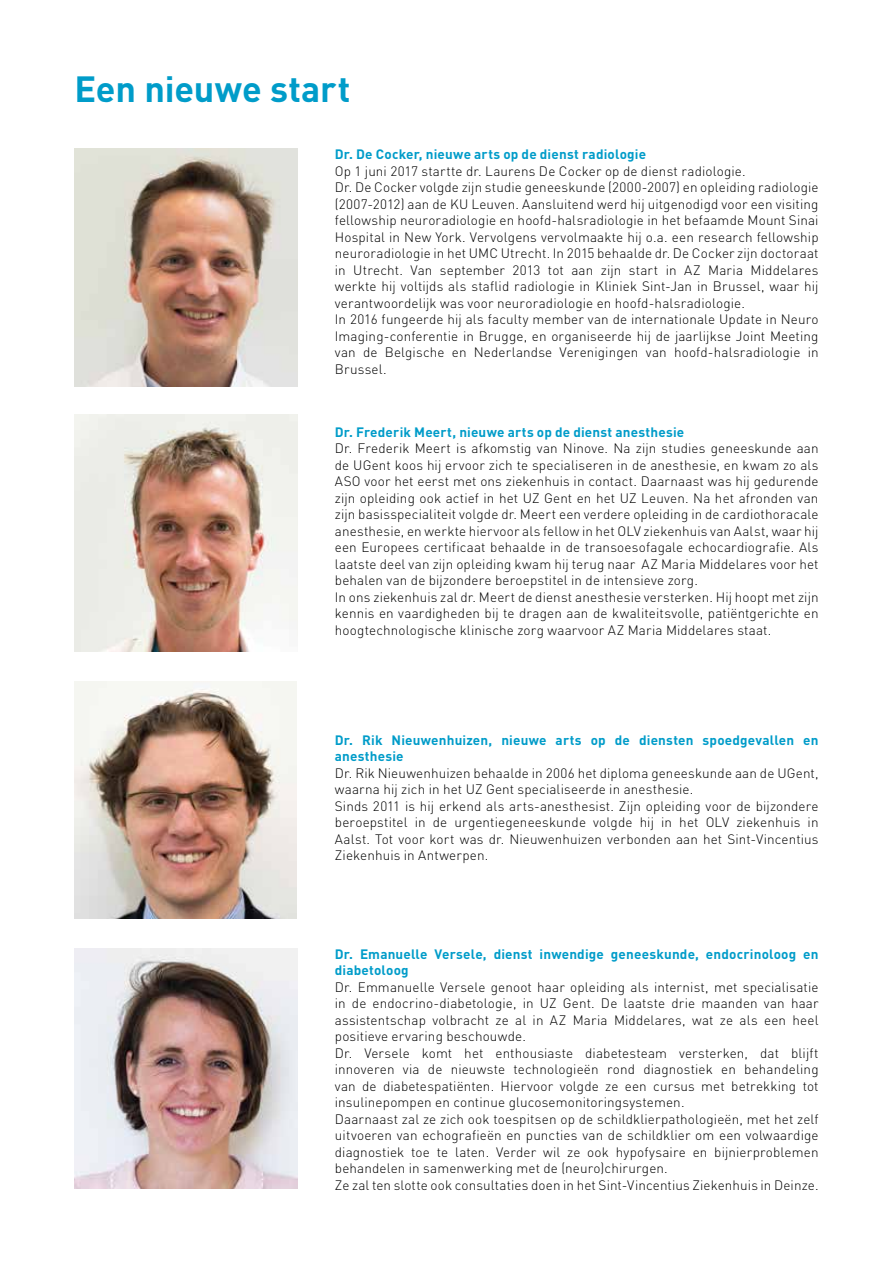
<style>
.page{position:relative;width:893px;height:1263px;background:#fff}
.page>*{position:absolute;margin:0;border:0;box-sizing:border-box;transform-origin:0 0}
.t1{font:700 36px "DINOT";letter-spacing:-.005em;color:#009cc9}
.t2{font:300 13.5px/16.5px "DINOT";letter-spacing:.01em;color:#000}
.t3{font:700 13.5px/16.5px "DINOT";letter-spacing:.01em;color:#009cc9}
</style>
<div class="page">
<img style="left:74px;top:149px;width:224px;height:237px">
<img style="left:74px;top:415px;width:224px;height:237px">
<img style="left:74px;top:681px;width:223px;height:238px">
<img style="left:74px;top:948px;width:224px;height:240px">
<h1 class="t1" style="left:74px;top:65px;width:277px">Een nieuwe start</h1>
<p class="t3" style="left:335px;top:146px;width:313px">Dr. De Cocker, nieuwe arts op de dienst radiologie</p>
<p class="t2" style="left:335px;top:162px;width:485px">Op 1 juni 2017 startte dr. Laurens De Cocker op de dienst radiologie.<br>Dr. De Cocker volgde zijn studie geneeskunde (2000-2007) en opleiding radiologie (2007-2012) aan de KU Leuven. Aansluitend werd hij uitgenodigd voor een visiting fellowship neuroradiologie en hoofd-halsradiologie in het befaamde Mount Sinai Hospital in New York. Vervolgens vervolmaakte hij o.a. een research fellowship neuroradiologie in het UMC Utrecht. In 2015 behaalde dr. De Cocker zijn doctoraat in Utrecht. Van september 2013 tot aan zijn start in AZ Maria Middelares werkte hij voltijds als staflid radiologie in Kliniek Sint-Jan in Brussel, waar hij verantwoordelijk was voor neuroradiologie en hoofd-halsradiologie.<br>In 2016 fungeerde hij als faculty member van de internationale Update in Neuro Imaging-conferentie in Brugge, en organiseerde hij de jaarlijkse Joint Meeting van de Belgische en Nederlandse Verenigingen van hoofd-halsradiologie in Brussel.</p>
<p class="t3" style="left:335px;top:423px;width:351px">Dr. Frederik Meert, nieuwe arts op de dienst anesthesie</p>
<p class="t2" style="left:335px;top:440px;width:485px">Dr. Frederik Meert is afkomstig van Ninove. Na zijn studies geneeskunde aan de UGent koos hij ervoor zich te specialiseren in de anesthesie, en kwam zo als ASO voor het eerst met ons ziekenhuis in contact. Daarnaast was hij gedurende zijn opleiding ook actief in het UZ Gent en het UZ Leuven. Na het afronden van zijn basisspecialiteit volgde dr. Meert een verdere opleiding in de cardiothoracale anesthesie, en werkte hiervoor als fellow in het OLV ziekenhuis van Aalst, waar hij een Europees certificaat behaalde in de transoesofagale echocardiografie. Als laatste deel van zijn opleiding kwam hij terug naar AZ Maria Middelares voor het behalen van de bijzondere beroepstitel in de intensieve zorg.<br>In ons ziekenhuis zal dr. Meert de dienst anesthesie versterken. Hij hoopt met zijn kennis en vaardigheden bij te dragen aan de kwaliteitsvolle, patiëntgerichte en hoogtechnologische klinische zorg waarvoor AZ Maria Middelares staat.</p>
<p class="t3" style="left:335px;top:731px;width:485px">Dr. Rik Nieuwenhuizen, nieuwe arts op de diensten spoedgevallen en anesthesie</p>
<p class="t2" style="left:335px;top:764px;width:485px">Dr. Rik Nieuwenhuizen behaalde in 2006 het diploma geneeskunde aan de UGent, waarna hij zich in het UZ Gent specialiseerde in anesthesie.<br>Sinds 2011 is hij erkend als arts-anesthesist. Zijn opleiding voor de bijzondere beroepstitel in de urgentiegeneeskunde volgde hij in het OLV ziekenhuis in Aalst. Tot voor kort was dr. Nieuwenhuizen verbonden aan het Sint-Vincentius Ziekenhuis in Antwerpen.</p>
<p class="t3" style="left:335px;top:945px;width:485px">Dr. Emanuelle Versele, dienst inwendige geneeskunde, endocrinoloog en diabetoloog</p>
<p class="t2" style="left:335px;top:978px;width:485px">Dr. Emmanuelle Versele genoot haar opleiding als internist, met specialisatie in de endocrino-diabetologie, in UZ Gent. De laatste drie maanden van haar assistentschap volbracht ze al in AZ Maria Middelares, wat ze als een heel positieve ervaring beschouwde.<br>Dr. Versele komt het enthousiaste diabetesteam versterken, dat blijft innoveren via de nieuwste technologieën rond diagnostiek en behandeling van de diabetespatiënten. Hiervoor volgde ze een cursus met betrekking tot insulinepompen en continue glucosemonitoringsystemen.<br>Daarnaast zal ze zich ook toespitsen op de schildklierpathologieën, met het zelf uitvoeren van echografieën en puncties van de schildklier om een volwaardige diagnostiek toe te laten. Verder wil ze ook hypofysaire en bijnierproblemen behandelen in samenwerking met de (neuro)chirurgen.<br>Ze zal ten slotte ook consultaties doen in het Sint-Vincentius Ziekenhuis in Deinze.</p>
</div>
